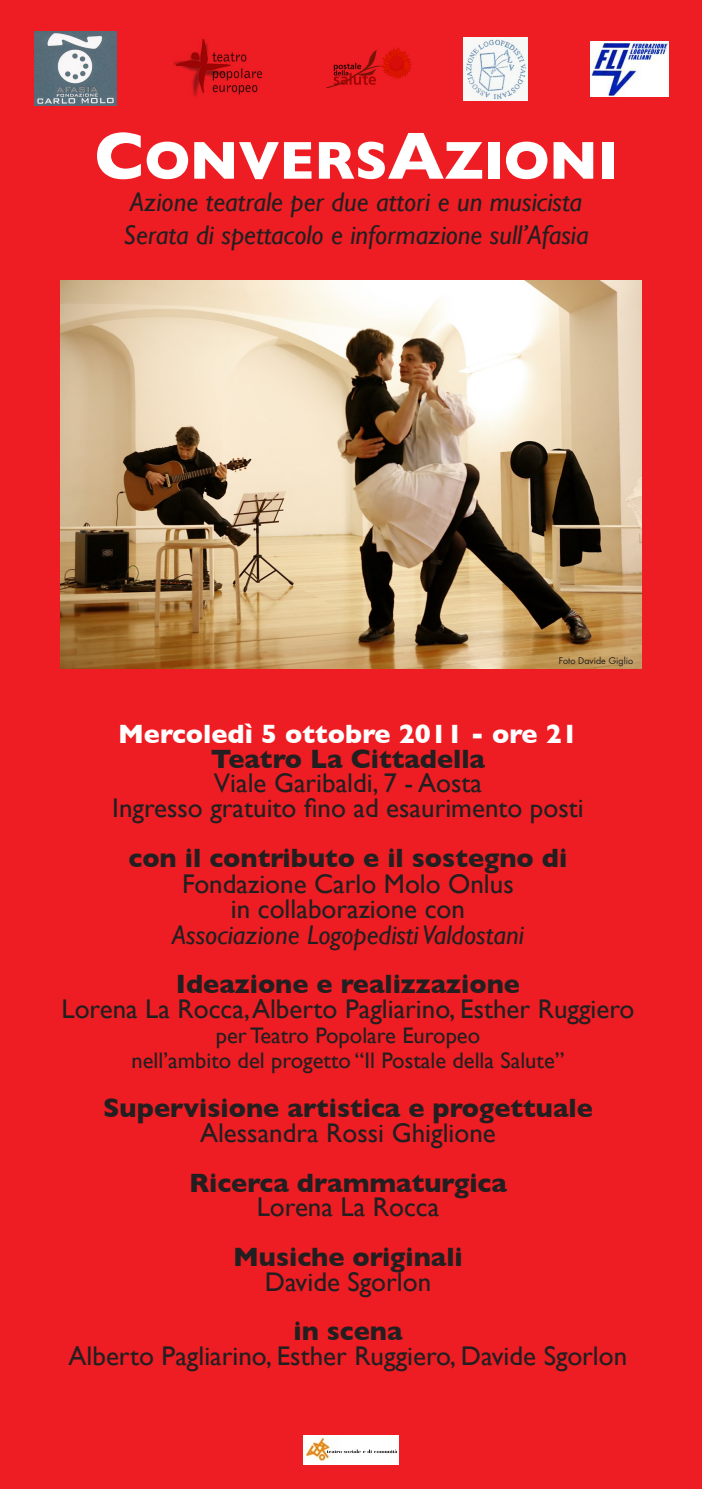
<style>
.page{position:relative;width:702px;height:1489px;background:#fff}
.page>*{position:absolute;margin:0;border:0;box-sizing:border-box;transform-origin:0 0}
.t1{font:700 54px "Gill Sans";color:#fff}
.t2{font:27px "Gill Sans";color:#231f20}
.t3{font:700 27px "Gill Sans";color:#231f20}
.t4{font:italic 27px "Gill Sans";color:#231f20}
.t5{font:700 27px "Gill Sans";color:#fff}
.t6{font:22.5px "Gill Sans";color:#231f20}
.t7{font:9px "Futura";color:#231f20}
.s1{font-size:67.5px}
</style>
<div class="page">
<div style="left:0;top:0;width:702px;height:1488px;background:#ee1d23"></div>
<img style="left:303px;top:1435px;width:95px;height:28px">
<img style="left:60px;top:281px;width:581px;height:387px">
<img style="left:326px;top:48px;width:86px;height:41px">
<img style="left:173px;top:38px;width:90px;height:59px">
<img style="left:35px;top:31px;width:81px;height:75px">
<img style="left:463px;top:38px;width:64px;height:62px">
<img style="left:590px;top:42px;width:78px;height:54px">
<p class="t1" style="left:94px;top:129px;width:525px"><span class="s1">C</span>ONVERS<span class="s1">A</span>ZIONI</p>
<p class="t4" style="left:130px;top:186px;width:453px">Azione teatrale per due attori e un musicista</p>
<p class="t4" style="left:124px;top:219px;width:466px">Serata di spettacolo e informazione sull’Afasia</p>
<p class="t7" style="left:559px;top:654px;width:76px">Foto Davide Giglio</p>
<p class="t5" style="left:118px;top:717px;width:461px">Mercoledì 5 ottobre 2011 - ore 21</p>
<p class="t3" style="left:211px;top:742px;width:276px">Teatro La Cittadella</p>
<p class="t2" style="left:214px;top:767px;width:269px">Viale Garibaldi, 7 - Aosta</p>
<p class="t2" style="left:112px;top:792px;width:473px">Ingresso gratuito fino ad esaurimento posti</p>
<p class="t3" style="left:128px;top:842px;width:440px">con il contributo e il sostegno di</p>
<p class="t2" style="left:182px;top:867px;width:333px">Fondazione Carlo Molo Onlus</p>
<p class="t2" style="left:231px;top:893px;width:235px">in collaborazione con</p>
<p class="t4" style="left:172px;top:919px;width:353px">Associazione Logopedisti Valdostani</p>
<p class="t3" style="left:176px;top:968px;width:345px">Ideazione e realizzazione</p>
<p class="t2" style="left:61px;top:993px;width:574px">Lorena La Rocca, Alberto Pagliarino, Esther Ruggiero</p>
<p class="t6" style="left:216px;top:1022px;width:266px">per Teatro Popolare Europeo</p>
<p class="t6" style="left:131px;top:1046px;width:434px">nell’ambito del progetto “Il Postale della Salute”</p>
<p class="t3" style="left:103px;top:1092px;width:491px">Supervisione artistica e progettuale</p>
<p class="t2" style="left:200px;top:1116px;width:297px">Alessandra Rossi Ghiglione</p>
<p class="t3" style="left:189px;top:1166px;width:319px">Ricerca drammaturgica</p>
<p class="t2" style="left:257px;top:1191px;width:184px">Lorena La Rocca</p>
<p class="t3" style="left:233px;top:1240px;width:231px">Musiche originali</p>
<p class="t2" style="left:265px;top:1265px;width:168px">Davide Sgorlon</p>
<p class="t3" style="left:293px;top:1314px;width:110px">in scena</p>
<p class="t2" style="left:69px;top:1339px;width:560px">Alberto Pagliarino, Esther Ruggiero, Davide Sgorlon</p>
</div>
